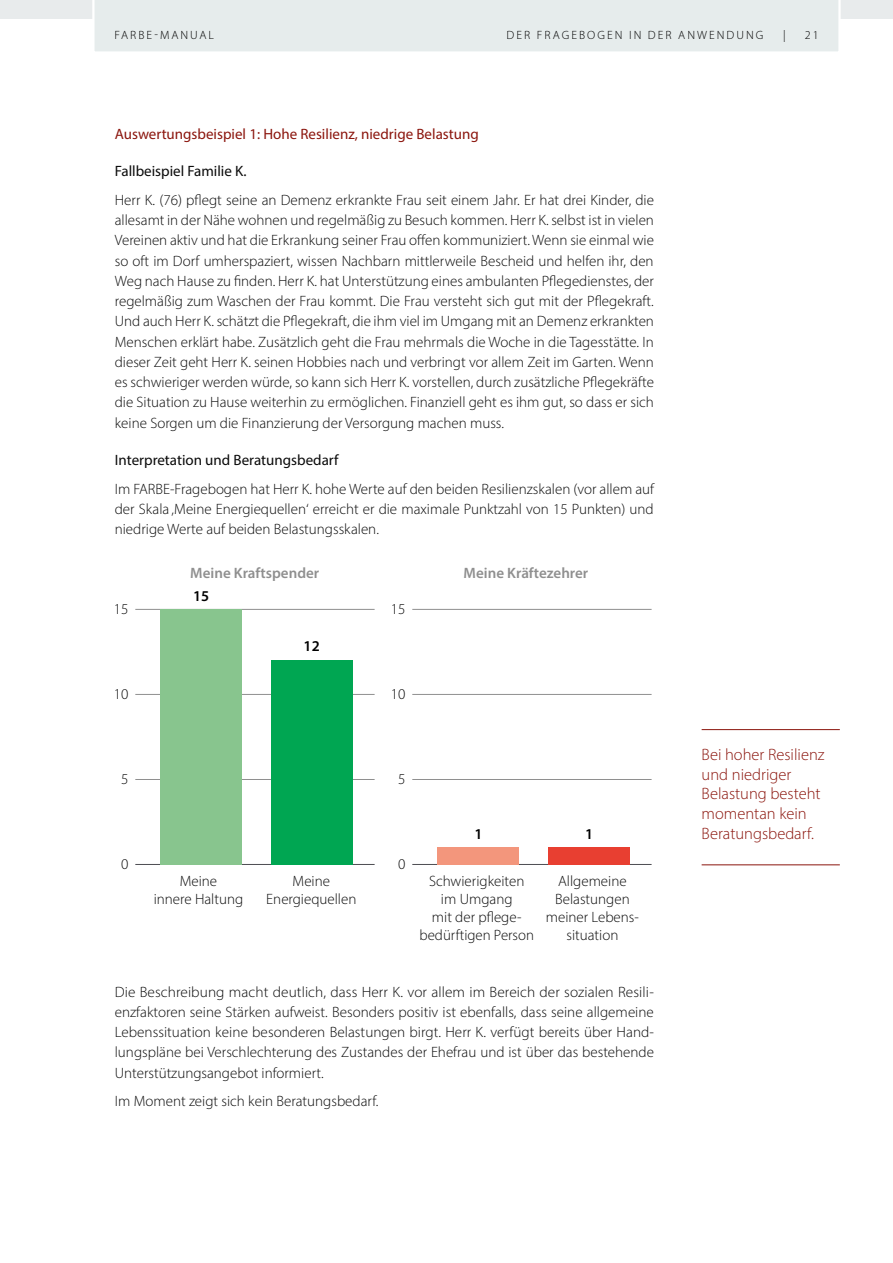
<style>
.page{position:relative;width:893px;height:1263px;background:#fff}
.page>*{position:absolute;margin:0;border:0;box-sizing:border-box;transform-origin:0 0}
.t1{font:300 16.5px/19.8px "Myriad Pro";color:#8b150d}
.t2{font:300 15px/20.2px "Myriad Pro";color:#0a0a0a;text-align:center}
.t3{font:15px "Myriad Pro";color:#0a0a0a}
.t4{font:15px "Myriad Pro";color:#8b150d}
.t5{font:600 15px "Myriad Pro";color:#8f8f8f}
.t6{font:600 15px "Myriad Pro";color:#000}
.t7{font:300 12px "Myriad Pro";letter-spacing:.17em;color:#000}
</style>
<div class="page">
<div style="left:0;top:0;width:893px;height:19px;background:#e8ebec"></div>
<div style="left:92px;top:0;width:749px;height:52px;background:#e6ecec"></div>
<hr style="left:702px;top:729px;width:138px;height:1px;background:#8b150d">
<hr style="left:702px;top:864px;width:138px;height:1px;background:#8b150d">
<hr style="left:135px;top:609px;width:240px;height:1px;background:#8f8f8f">
<hr style="left:135px;top:694px;width:240px;height:1px;background:#8f8f8f">
<hr style="left:135px;top:779px;width:240px;height:1px;background:#8f8f8f">
<hr style="left:135px;top:864px;width:240px;height:1px;background:#4d4d52">
<hr style="left:412px;top:609px;width:240px;height:1px;background:#8f8f8f">
<hr style="left:412px;top:694px;width:240px;height:1px;background:#8f8f8f">
<hr style="left:412px;top:779px;width:240px;height:1px;background:#8f8f8f">
<hr style="left:412px;top:864px;width:240px;height:1px;background:#4d4d52">
<div style="left:549px;top:847px;width:81px;height:17px;background:#e83f31"></div>
<div style="left:438px;top:847px;width:81px;height:17px;background:#f3967c"></div>
<div style="left:271px;top:660px;width:81px;height:204px;background:#00a652"></div>
<div style="left:160px;top:609px;width:82px;height:255px;background:#88c58e"></div>
<p class="t7" style="left:114px;top:27px;width:101px">FARBE-MANUAL</p>
<p class="t7" style="left:507px;top:27px;width:258px">DER FRAGEBOGEN IN DER ANWENDUNG</p>
<p class="t7" style="left:783px;top:27px;width:4px">|</p>
<p class="t7" style="left:805px;top:27px;width:15px">21</p>
<p class="t4" style="left:115px;top:125px;width:365px">Auswertungsbeispiel 1: Hohe Resilienz, niedrige Belastung</p>
<p class="t3" style="left:115px;top:162px;width:133px">Fallbeispiel Familie K.</p>
<p class="t2" style="left:115px;top:190px;width:541px;text-align:justify">Herr K. (76) pflegt seine an Demenz erkrankte Frau seit einem Jahr. Er hat drei Kinder, die allesamt in der Nähe wohnen und regelmäßig zu Besuch kommen. Herr K. selbst ist in vielen Vereinen aktiv und hat die Erkrankung seiner Frau offen kommuniziert. Wenn sie einmal wie so oft im Dorf umherspaziert, wissen Nachbarn mittlerweile Bescheid und helfen ihr, den Weg nach Hause zu finden. Herr K. hat Unterstützung eines ambulanten Pflegedienstes, der regelmäßig zum Waschen der Frau kommt. Die Frau versteht sich gut mit der Pflegekraft.<br>Und auch Herr K. schätzt die Pflegekraft, die ihm viel im Umgang mit an Demenz erkrankten Menschen erklärt habe. Zusätzlich geht die Frau mehrmals die Woche in die Tagesstätte. In dieser Zeit geht Herr K. seinen Hobbies nach und verbringt vor allem Zeit im Garten. Wenn es schwieriger werden würde, so kann sich Herr K. vorstellen, durch zusätzliche Pflegekräfte die Situation zu Hause weiterhin zu ermöglichen. Finanziell geht es ihm gut, so dass er sich keine Sorgen um die Finanzierung der Versorgung machen muss.</p>
<p class="t3" style="left:115px;top:451px;width:225px">Interpretation und Beratungsbedarf</p>
<p class="t2" style="left:115px;top:478px;width:541px;text-align:justify">Im FARBE-Fragebogen hat Herr K. hohe Werte auf den beiden Resilienzskalen (vor allem auf der Skala ‚Meine Energiequellen‘ erreicht er die maximale Punktzahl von 15 Punkten) und niedrige Werte auf beiden Belastungsskalen.</p>
<p class="t5" style="left:190px;top:564px;width:130px">Meine Kraftspender</p>
<p class="t5" style="left:464px;top:564px;width:126px">Meine Kräftezehrer</p>
<p class="t6" style="left:193px;top:586px;width:18px">15</p>
<p class="t2" style="left:114px;top:599px;width:16px">15</p>
<p class="t2" style="left:391px;top:598px;width:16px">15</p>
<p class="t6" style="left:304px;top:637px;width:18px">12</p>
<p class="t2" style="left:114px;top:684px;width:16px">10</p>
<p class="t2" style="left:391px;top:684px;width:16px">10</p>
<p class="t2" style="left:121px;top:769px;width:9px">5</p>
<p class="t2" style="left:398px;top:769px;width:9px">5</p>
<p class="t6" style="left:474px;top:824px;width:10px">1</p>
<p class="t6" style="left:585px;top:824px;width:10px">1</p>
<p class="t2" style="left:121px;top:854px;width:9px">0</p>
<p class="t2" style="left:398px;top:854px;width:9px">0</p>
<p class="t2" style="left:154px;top:872px;width:91px;line-height:18px">Meine<br>innere Haltung</p>
<p class="t2" style="left:266px;top:872px;width:92px;line-height:18px">Meine<br>Energiequellen</p>
<p class="t2" style="left:419px;top:872px;width:116px;line-height:18px">Schwierigkeiten im Umgang<br>mit der pflege&shy;bedürftigen Person</p>
<p class="t2" style="left:546px;top:872px;width:94px;line-height:18px">Allgemeine<br>Belastungen meiner Lebens&shy;situation</p>
<p class="t2" style="left:115px;top:981px;width:541px;text-align:justify">Die Beschreibung macht deutlich, dass Herr K. vor allem im Bereich der sozialen Resili&shy;enzfaktoren seine Stärken aufweist. Besonders positiv ist ebenfalls, dass seine allgemeine Lebenssituation keine besonderen Belastungen birgt. Herr K. verfügt bereits über Hand&shy;lungspläne bei Verschlechterung des Zustandes der Ehefrau und ist über das bestehende Unterstützungsangebot informiert.</p>
<p class="t2" style="left:115px;top:1091px;width:265px">Im Moment zeigt sich kein Beratungsbedarf.</p>
<p class="t1" style="left:702px;top:744px;width:124px">Bei hoher Resilienz und niedriger<br>Belastung besteht momentan kein<br>Beratungsbedarf.</p>
</div>
